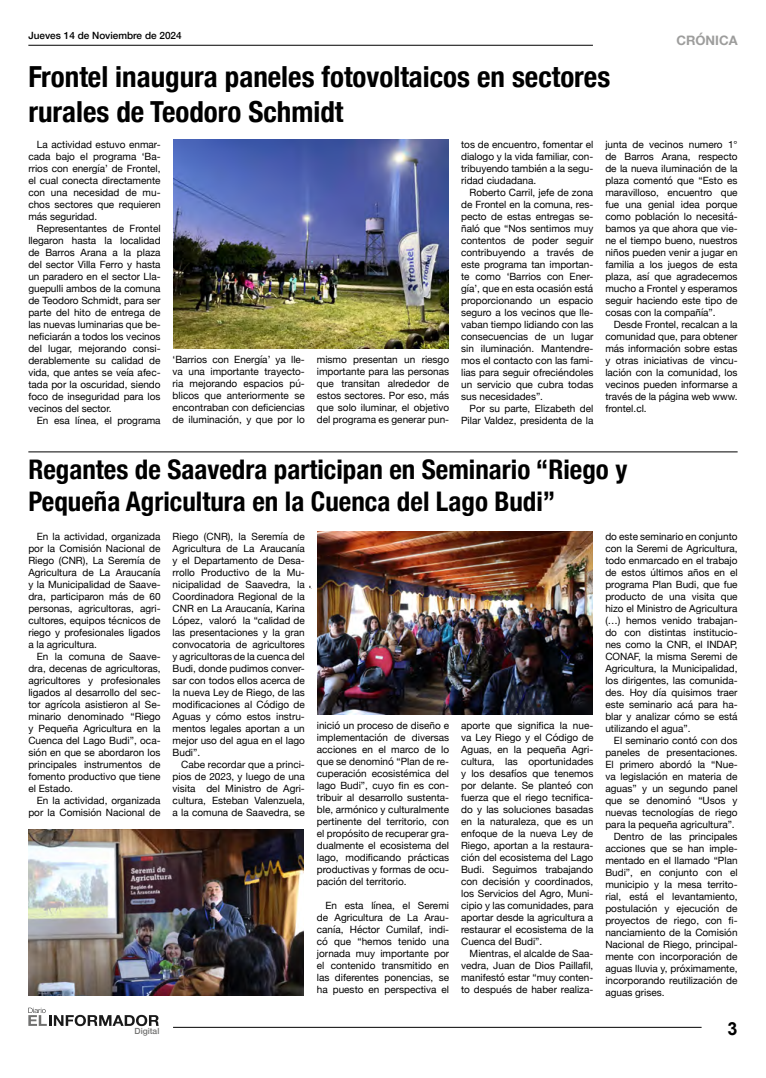
<style>
.page{position:relative;width:766px;height:1078px;background:#fff}
.page>*{position:absolute;margin:0;border:0;box-sizing:border-box;transform-origin:0 0}
.t1{font:700 condensed 29px/34.8px "Helvetica Neue";color:#000}
.t2{font:700 condensed 27px/32.4px "Helvetica Neue";color:#000}
.t3{font:700 18px "Arial";color:#000}
.t4{font:700 13px "Helvetica Neue";color:#9d9d9c}
.t5{font:10px/12px "Helvetica Neue";color:#000;text-align:justify}
.t6{font:500 10px "Helvetica Neue";color:#000}
.t7{font:500 8.5px "Helvetica Neue";color:#717170}
</style>
<div class="page">
<hr style="left:28px;top:45px;width:564px;height:1px;background:#000">
<hr style="left:173px;top:1026px;width:528px;height:1px;background:#000">
<svg style="left:28px;top:1007px;width:131px;height:18px"></svg>
<hr style="left:28px;top:451px;width:709px;height:1px;background:#000">
<img style="left:173px;top:140px;width:275px;height:208px">
<img style="left:317px;top:531px;width:275px;height:183px">
<img style="left:28px;top:829px;width:275px;height:166px">
<p class="t6" style="left:28px;top:28px;width:155px">Jueves 14 de Noviembre de 2024</p>
<h3 class="t4" style="left:676px;top:30px;width:63px">CRÓNICA</h3>
<h1 class="t1" style="left:28px;top:57px;width:583px">Frontel inaugura paneles fotovoltaicos en sectores rurales de Teodoro Schmidt</h1>
<p class="t5" style="left:28px;top:139px;width:134px;text-indent:9px">La actividad estuvo enmar&shy;cada bajo el programa ‘Ba&shy;rrios con energía’ de Frontel, el cual conecta directamente con una necesidad de mu&shy;chos sectores que requieren más seguridad.</p>
<p class="t5" style="left:28px;top:223px;width:134px;text-indent:8px">Representantes de Frontel llegaron hasta la localidad de Barros Arana a la plaza del sector Villa Ferro y hasta un paradero en el sector Lla&shy;guepulli ambos de la comuna de Teodoro Schmidt, para ser parte del hito de entrega de las nuevas luminarias que be&shy;neficiarán a todos los vecinos del lugar, mejorando consi&shy;derablemente su calidad de vida, que antes se veía afec&shy;tada por la oscuridad, siendo foco de inseguridad para los vecinos del sector.</p>
<p class="t5" style="left:37px;top:415px;width:125px">En esa línea, el programa</p>
<p class="t5" style="left:461px;top:139px;width:134px">tos de encuentro, fomentar el dialogo y la vida familiar, con&shy;tribuyendo también a la segu&shy;ridad ciudadana.</p>
<p class="t5" style="left:461px;top:187px;width:134px;text-indent:8px">Roberto Carril, jefe de zona de Frontel en la comuna, res&shy;pecto de estas entregas se&shy;ñaló que “Nos sentimos muy contentos de poder seguir contribuyendo a través de este programa tan importan&shy;te como ‘Barrios con Ener&shy;gía’, que en esta ocasión está proporcionando un espacio seguro a los vecinos que lle&shy;vaban tiempo lidiando con las consecuencias de un lugar sin iluminación. Mantendre&shy;mos el contacto con las fami&shy;lias para seguir ofreciéndoles un servicio que cubra todas sus necesidades”.</p>
<p class="t5" style="left:461px;top:403px;width:134px;text-align:right">Por su parte, Elizabeth del<br>Pilar Valdez, presidenta de la</p>
<p class="t5" style="left:605px;top:139px;width:134px">junta de vecinos numero 1° de Barros Arana, respecto de la nueva iluminación de la plaza comentó que “Esto es maravilloso, encuentro que fue una genial idea porque como población lo necesitá&shy;bamos ya que ahora que vie&shy;ne el tiempo bueno, nuestros niños pueden venir a jugar en familia a los juegos de esta plaza, así que agradecemos mucho a Frontel y esperamos seguir haciendo este tipo de cosas con la compañía”.</p>
<p class="t5" style="left:605px;top:319px;width:134px;text-indent:8px">Desde Frontel, recalcan a la comunidad que, para obtener más información sobre estas y otras iniciativas de vincu&shy;lación con la comunidad, los vecinos pueden informarse a través de la página web www. frontel.cl.</p>
<p class="t5" style="left:172px;top:354px;width:134px">‘Barrios con Energía’ ya lle&shy;va una importante trayecto&shy;ria mejorando espacios pú&shy;blicos que anteriormente se encontraban con deficiencias de iluminación, y que por lo</p>
<p class="t5" style="left:317px;top:354px;width:134px">mismo presentan un riesgo importante para las personas que transitan alrededor de estos sectores. Por eso, más que solo iluminar, el objetivo del programa es generar pun-</p>
<h2 class="t2" style="left:28px;top:451px;width:600px">Regantes de Saavedra participan en Seminario “Riego y<br>Pequeña Agricultura en la Cuenca del Lago Budi”</h2>
<p class="t5" style="left:28px;top:531px;width:134px;text-indent:8px">En la actividad, organizada por la Comisión Nacional de Riego (CNR), La Seremía de Agricultura de La Araucanía y la Municipalidad de Saave&shy;dra, participaron más de 60 personas, agricultoras, agri&shy;cultores, equipos técnicos de riego y profesionales ligados a la agricultura.</p>
<p class="t5" style="left:28px;top:651px;width:134px;text-indent:8px">En la comuna de Saave&shy;dra, decenas de agricultoras, agricultores y profesionales ligados al desarrollo del sec&shy;tor agrícola asistieron al Se&shy;minario denominado “Riego y Pequeña Agricultura en la Cuenca del Lago Budi”, oca&shy;sión en que se abordaron los principales instrumentos de fomento productivo que tiene el Estado.</p>
<p class="t5" style="left:28px;top:795px;width:134px;text-align:right">En la actividad, organizada por la Comisión Nacional de</p>
<p class="t7" style="left:134px;top:1023px;width:26px">Digital</p>
<p class="t5" style="left:172px;top:531px;width:134px">Riego (CNR), la Seremía de Agricultura de La Araucanía y el Departamento de Desa&shy;rrollo Productivo de la Mu&shy;nicipalidad de Saavedra, la Coordinadora Regional de la CNR en La Araucanía, Karina López, valoró la “calidad de las presentaciones y la gran convocatoria de agricultores y agricultoras de la cuenca del Budi, donde pudimos conver&shy;sar con todos ellos acerca de la nueva Ley de Riego, de las modificaciones al Código de Aguas y cómo estos instru&shy;mentos legales aportan a un mejor uso del agua en el lago Budi”.</p>
<p class="t5" style="left:172px;top:759px;width:134px;text-indent:8px">Cabe recordar que a princi&shy;pios de 2023, y luego de una visita del Ministro de Agri&shy;cultura, Esteban Valenzuela, a la comuna de Saavedra, se</p>
<p class="t5" style="left:317px;top:719px;width:134px">inició un proceso de diseño e implementación de diversas acciones en el marco de lo que se denominó “Plan de re&shy;cuperación ecosistémica del lago Budi”, cuyo fin es con&shy;tribuir al desarrollo sustenta&shy;ble, armónico y culturalmente pertinente del territorio, con el propósito de recuperar gra&shy;dualmente el ecosistema del lago, modificando prácticas productivas y formas de ocu&shy;pación del territorio.</p>
<p class="t5" style="left:317px;top:899px;width:134px;text-indent:8px">En esta línea, el Seremi de Agricultura de La Arau&shy;canía, Héctor Cumilaf, indi&shy;có que “hemos tenido una jornada muy importante por el contenido transmitido en las diferentes ponencias, se ha puesto en perspectiva el</p>
<p class="t5" style="left:461px;top:719px;width:134px">aporte que significa la nue&shy;va Ley Riego y el Código de Aguas, en la pequeña Agri&shy;cultura, las oportunidades y los desafíos que tenemos por delante. Se planteó con fuerza que el riego tecnifica&shy;do y las soluciones basadas en la naturaleza, que es un enfoque de la nueva Ley de Riego, aportan a la restaura&shy;ción del ecosistema del Lago Budi. Seguimos trabajando con decisión y coordinados, los Servicios del Agro, Muni&shy;cipio y las comunidades, para aportar desde la agricultura a restaurar el ecosistema de la Cuenca del Budi”.</p>
<p class="t5" style="left:461px;top:947px;width:134px;text-indent:8px">Mientras, el alcalde de Saa&shy;vedra, Juan de Dios Paillafil, manifestó estar “muy conten&shy;to después de haber realiza-</p>
<p class="t5" style="left:605px;top:531px;width:134px">do este seminario en conjunto con la Seremi de Agricultura, todo enmarcado en el trabajo de estos últimos años en el programa Plan Budi, que fue producto de una visita que hizo el Ministro de Agricultura (…) hemos venido trabajan&shy;do con distintas institucio&shy;nes como la CNR, el INDAP, CONAF, la misma Seremi de Agricultura, la Municipalidad, los dirigentes, las comunida&shy;des. Hoy día quisimos traer este seminario acá para ha&shy;blar y analizar cómo se está utilizando el agua”.</p>
<p class="t5" style="left:613px;top:735px;width:125px">El seminario contó con dos</p>
<p class="t5" style="left:605px;top:747px;width:134px">paneles de presentaciones.</p>
<p class="t5" style="left:605px;top:759px;width:134px">El primero abordó la “Nue-</p>
<p class="t5" style="left:605px;top:771px;width:134px">va legislación en materia de</p>
<p class="t5" style="left:605px;top:783px;width:134px">aguas” y un segundo panel</p>
<p class="t5" style="left:605px;top:795px;width:134px">que se denominó “Usos y</p>
<p class="t5" style="left:605px;top:807px;width:134px">nuevas tecnologías de riego</p>
<p class="t5" style="left:605px;top:819px;width:131px">para la pequeña agricultura”.</p>
<p class="t5" style="left:613px;top:831px;width:125px">Dentro de las principales</p>
<p class="t5" style="left:605px;top:843px;width:134px">acciones que se han imple-</p>
<p class="t5" style="left:605px;top:855px;width:134px">mentado en el llamado “Plan</p>
<p class="t5" style="left:605px;top:867px;width:134px">Budi”, en conjunto con el</p>
<p class="t5" style="left:605px;top:879px;width:134px">municipio y la mesa territo-</p>
<p class="t5" style="left:605px;top:891px;width:134px">rial, está el levantamiento,</p>
<p class="t5" style="left:605px;top:903px;width:134px">postulación y ejecución de</p>
<p class="t5" style="left:605px;top:915px;width:134px">proyectos de riego, con fi-</p>
<p class="t5" style="left:605px;top:927px;width:134px">nanciamiento de la Comisión</p>
<p class="t5" style="left:605px;top:939px;width:134px">Nacional de Riego, principal-</p>
<p class="t5" style="left:605px;top:951px;width:134px">mente con incorporación de</p>
<p class="t5" style="left:605px;top:963px;width:134px">aguas lluvia y, próximamente,</p>
<p class="t5" style="left:605px;top:975px;width:134px">incorporando reutilización de</p>
<p class="t5" style="left:605px;top:987px;width:61px">aguas grises.</p>
<h3 class="t3" style="left:727px;top:1016px;width:12px">3</h3>
</div>
